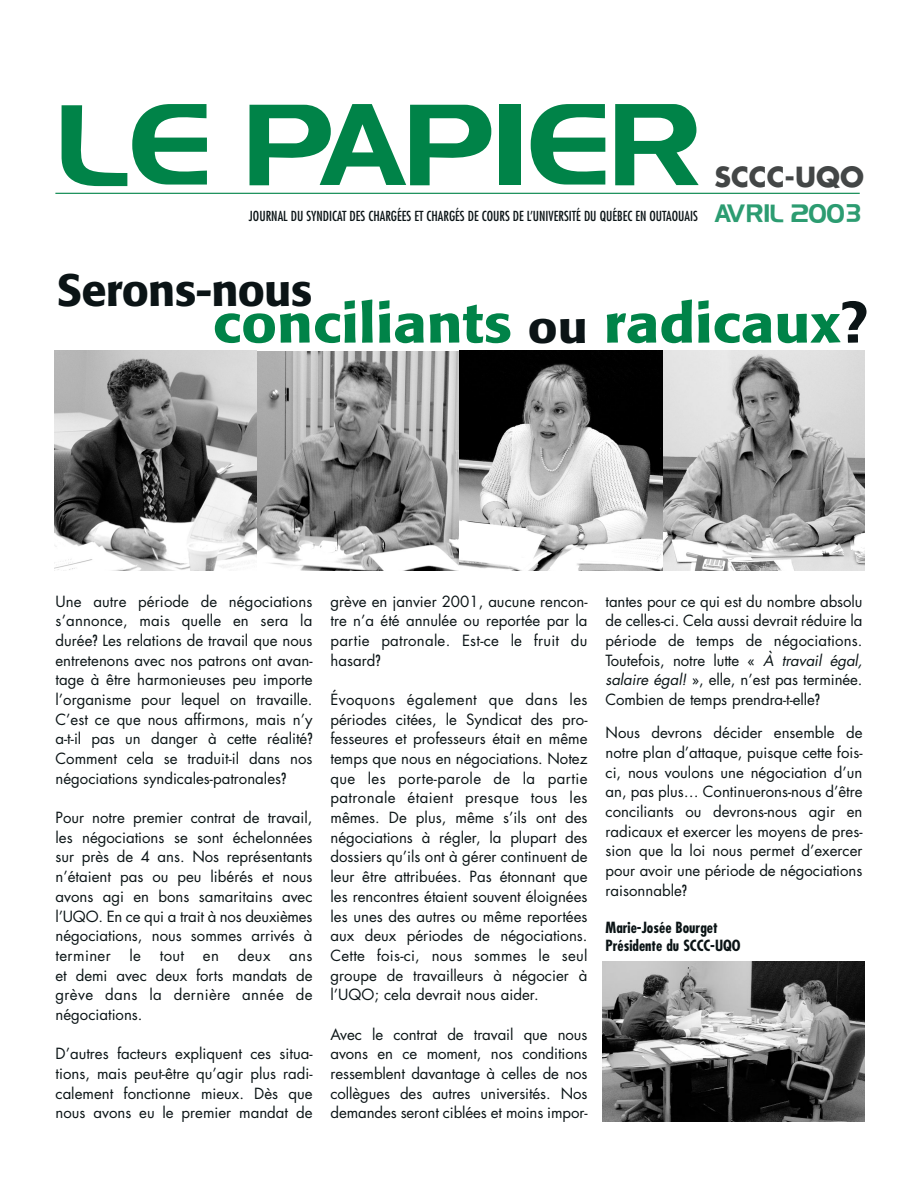
<style>
.page{position:relative;width:918px;height:1188px;background:#fff}
.page>*{position:absolute;margin:0;border:0;box-sizing:border-box;transform-origin:0 0}
.t1{font:111px "Simplix Display SSK";color:#008348}
.t2{font:500 54px "Formata";color:#008348;scale:1.1 1}
.t3{font:500 45px "Formata";letter-spacing:-.02em;color:#0b1416}
.t4{font:700 27px "Futura";color:#434646}
.t5{font:24.15px "Simplix Display SSK";letter-spacing:.015em;color:#2c9c71;scale:.87 1}
.t6{font:15px/19.6px "Futura";color:#0b1416;text-align:justify}
.t7{font:700 condensed 15px/18px "Futura";color:#0b1416}
.t8{font:condensed 13.5px "Futura";color:#0b1416}
.s1{font-size:45px;color:#0b1416}
.s2{color:#0b1416}
.s3{font-stretch:condensed}
.s4{font-style:italic}
</style>
<div class="page">
<img style="left:257px;top:351px;width:202px;height:220px">
<svg style="left:662px;top:351px;width:202px;height:220px;background:#afafaf"></svg>
<svg style="left:54px;top:351px;width:203px;height:220px;background:#8d8d8d"></svg>
<svg style="left:459px;top:351px;width:203px;height:220px"></svg>
<img style="left:603px;top:962px;width:261px;height:160px">
<hr style="left:55px;top:193px;width:805px;height:1px;background:#008348">
<h1 class="t1" style="left:58px;top:105px;width:644px">LE PAPIER</h1>
<p class="t8" style="left:249px;top:210px;width:450px">JOURNAL DU SYNDICAT DES CHARGÉES ET CHARGÉS DE COURS DE L’UNIVERSITÉ DU QUÉBEC EN OUTAOUAIS</p>
<h3 class="t4" style="left:715px;top:165px;width:151px">SCCC-UQO</h3>
<h3 class="t5" style="left:715px;top:204px;width:172px">AVRIL 2003</h3>
<h3 class="t3" style="left:57px;top:270px;width:257px">Serons-nous</h3>
<h2 class="t2" style="left:213px;top:300px;width:597px">conciliants <span class="s1">ou</span> radicaux<span class="s2">?</span></h2>
<p class="t6" style="left:56px;top:592px;width:259px">Une autre période de négociations s’annonce, mais quelle en sera la durée<span class="s3">?</span> Les relations de travail que nous entretenons avec nos patrons ont avan&shy;tage à être harmonieuses peu importe l’organisme pour lequel on travaille.<br>C’est ce que nous affirmons, mais n’y a-t-il pas un danger à cette réalité<span class="s3">?<br></span>Comment cela se traduit-il dans nos négociations syndicales-patronales<span class="s3">?</span></p>
<p class="t6" style="left:56px;top:809px;width:259px">Pour notre premier contrat de travail, les négociations se sont échelonnées sur près de 4 ans. Nos représentants n’étaient pas ou peu libérés et nous avons agi en bons samaritains avec l’UQO. En ce qui a trait à nos deuxièmes négociations, nous sommes arrivés à terminer le tout en deux ans et demi avec deux forts mandats de grève dans la dernière année de négociations.</p>
<p class="t6" style="left:56px;top:1045px;width:259px">D’autres facteurs expliquent ces situa&shy;tions, mais peut-être qu’agir plus radi&shy;calement fonctionne mieux. Dès que nous avons eu le premier mandat de</p>
<p class="t6" style="left:331px;top:592px;width:259px">grève en janvier 2001, aucune rencon&shy;tre n’a été annulée ou reportée par la partie patronale. Est-ce le fruit du hasard<span class="s3">?</span></p>
<p class="t6" style="left:331px;top:691px;width:259px">Évoquons également que dans les périodes citées, le Syndicat des pro&shy;fesseures et professeurs était en même temps que nous en négociations. Notez que les porte-parole de la partie patronale étaient presque tous les mêmes. De plus, même s’ils ont des négociations à régler, la plupart des dossiers qu’ils ont à gérer continuent de leur être attribuées. Pas étonnant que les rencontres étaient souvent éloignées les unes des autres ou même reportées aux deux périodes de négociations.<br>Cette fois-ci, nous sommes le seul groupe de travailleurs à négocier à l’UQO; cela devrait nous aider.</p>
<p class="t6" style="left:331px;top:1026px;width:259px">Avec le contrat de travail que nous avons en ce moment, nos conditions ressemblent davantage à celles de nos collègues des autres universités. Nos demandes seront ciblées et moins impor-</p>
<p class="t6" style="left:606px;top:592px;width:259px">tantes pour ce qui est du nombre absolu de celles-ci. Cela aussi devrait réduire la période de temps de négociations.<br>Toutefois, notre lutte « <span class="s4">À travail égal, salaire égal!</span> », elle, n’est pas terminée.<br>Combien de temps prendra-t-elle<span class="s3">?</span></p>
<p class="t6" style="left:606px;top:724px;width:259px">Nous devrons décider ensemble de notre plan d’attaque, puisque cette fois&shy;ci, nous voulons une négociation d’un an, pas plus… Continuerons-nous d’être conciliants ou devrons-nous agir en radicaux et exercer les moyens de pres&shy;sion que la loi nous permet d’exercer pour avoir une période de négociations raisonnable<span class="s3">?</span></p>
<p class="t7" style="left:606px;top:920px;width:137px">Marie-Josée Bourget<br>Présidente du SCCC-UQO</p>
</div>
